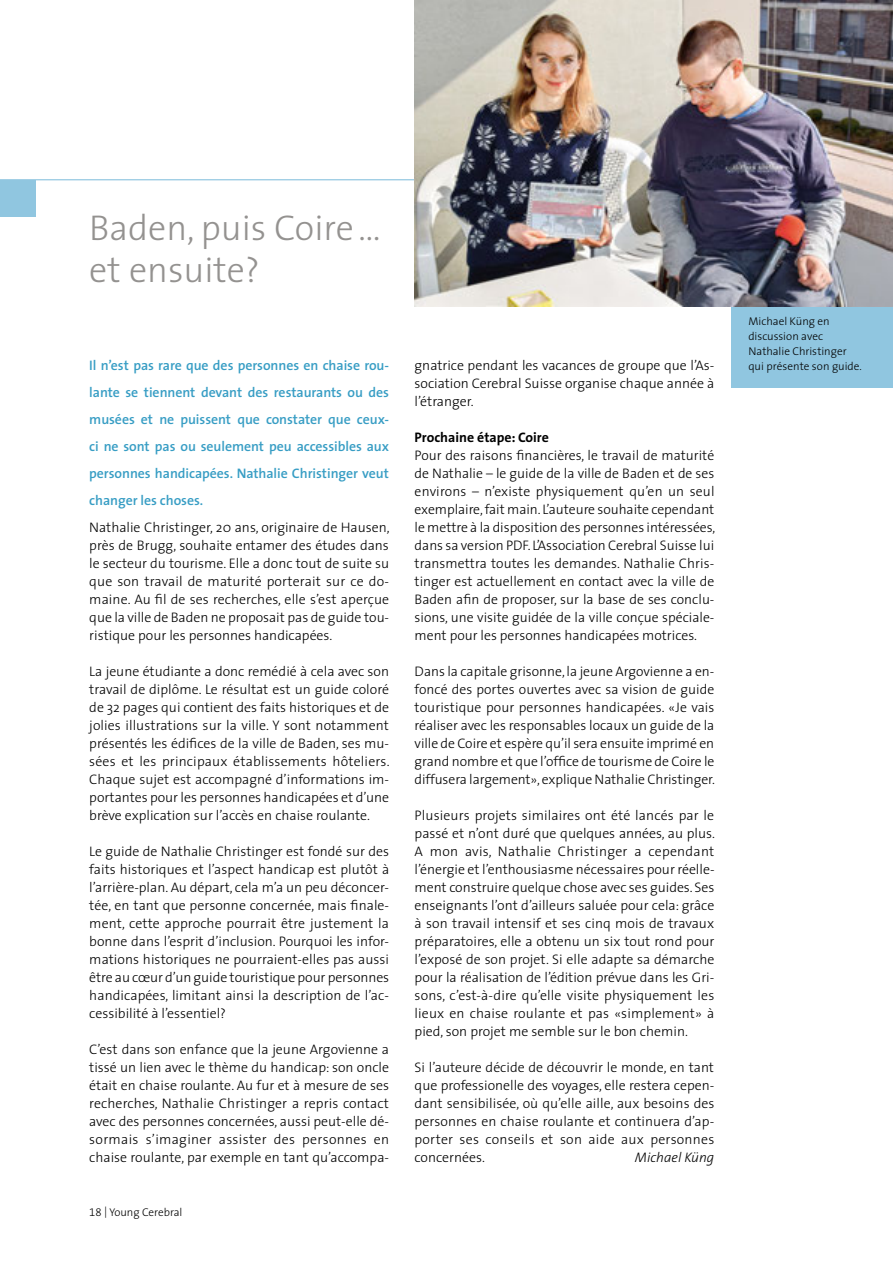
<style>
.page{position:relative;width:893px;height:1263px;background:#fff}
.page>*{position:absolute;margin:0;border:0;box-sizing:border-box;transform-origin:0 0}
.t1{font:300 36px/42px "The Sans";color:#949290}
.t2{font:300 13.8px/18px "The Sans";color:#000;text-align:justify}
.t3{font:600 13.8px/27px "The Sans";letter-spacing:-.005em;color:#379dc4;text-align:justify}
.t4{font:700 13.8px "The Sans";color:#000}
.t5{font:italic 300 13.8px "The Sans";color:#000}
.t6{font:300 11.25px/15px "The Sans";color:#000}
.s1{font-family:"The Sans Light Expert";font-weight:400}
</style>
<div class="page">
<hr style="left:0;top:179px;width:714px;height:1px;background:#90c6e0">
<div style="left:0;top:181px;width:36px;height:36px;background:#90c6e0"></div>
<div style="left:731px;top:307px;width:162px;height:81px;background:#90c6e0"></div>
<img style="left:415px;top:0;width:478px;height:307px">
<hr style="left:892px;top:811px;width:1px;height:36px;background:#90c6e0">
<hr style="left:892px;top:180px;width:1px;height:36px;background:#93c893">
<h1 class="t1" style="left:89px;top:206px;width:293px">Baden, puis Coire… et ensuite?</h1>
<p class="t3" style="left:89px;top:351px;width:301px">Il n’est pas rare que des personnes en chaise rou&shy;lante se tiennent devant des restaurants ou des musées et ne puissent que constater que ceux&shy;ci ne sont pas ou seulement peu accessibles aux personnes handicapées. Nathalie Christinger veut changer les choses.</p>
<p class="t2" style="left:89px;top:518px;width:302px">Nathalie Christinger, 20 ans, originaire de Hausen, près de Brugg, souhaite entamer des études dans le secteur du tourisme. Elle a donc tout de suite su que son travail de maturité porterait sur ce do&shy;maine. Au fil de ses recherches, elle s’est aperçue que la ville de Baden ne proposait pas de guide tou&shy;ristique pour les personnes handicapées.</p>
<p class="t2" style="left:89px;top:662px;width:302px">La jeune étudiante a donc remédié à cela avec son travail de diplôme. Le résultat est un guide coloré de 32 pages qui contient des faits historiques et de jolies illustrations sur la ville. Y sont notamment présentés les édifices de la ville de Baden, ses mu&shy;sées et les principaux établissements hôteliers.<br>Chaque sujet est accompagné d’informations im&shy;portantes pour les personnes handicapées et d’une brève explication sur l’accès en chaise roulante.</p>
<p class="t2" style="left:89px;top:842px;width:301px">Le guide de Nathalie Christinger est fondé sur des faits historiques et l’aspect handicap est plutôt à l’arrière-plan. Au départ, cela m’a un peu déconcer&shy;tée, en tant que personne concernée, mais finale&shy;ment, cette approche pourrait être justement la bonne dans l’esprit d’inclusion. Pourquoi les infor&shy;mations historiques ne pourraient-elles pas aussi être au cœur d’un guide touristique pour personnes handicapées, limitant ainsi la description de l’ac&shy;cessibilité à l’essentiel?</p>
<p class="t2" style="left:89px;top:1040px;width:301px">C’est dans son enfance que la jeune Argovienne a tissé un lien avec le thème du handicap: son oncle était en chaise roulante. Au fur et à mesure de ses recherches, Nathalie Christinger a repris contact avec des personnes concernées, aussi peut-elle dé&shy;sormais s’imaginer assister des personnes en chaise roulante, par exemple en tant qu’accompa-</p>
<p class="t6" style="left:89px;top:1204px;width:95px"><span class="s1">18</span> | Young Cerebral</p>
<p class="t2" style="left:415px;top:356px;width:301px">gnatrice pendant les vacances de groupe que l’As&shy;sociation Cerebral Suisse organise chaque année à l’étranger.</p>
<p class="t4" style="left:415px;top:425px;width:136px">Prochaine étape: Coire</p>
<p class="t2" style="left:415px;top:446px;width:302px">Pour des raisons financières, le travail de maturité de Nathalie – le guide de la ville de Baden et de ses environs – n’existe physiquement qu’en un seul exemplaire, fait main. L’auteure souhaite cependant le mettre à la disposition des personnes intéressées, dans sa version PDF. L’Association Cerebral Suisse lui transmettra toutes les demandes. Nathalie Chris&shy;tinger est actuellement en contact avec la ville de Baden afin de proposer, sur la base de ses conclu&shy;sions, une visite guidée de la ville conçue spéciale&shy;ment pour les personnes handicapées motrices.</p>
<p class="t2" style="left:415px;top:662px;width:302px">Dans la capitale grisonne, la jeune Argovienne a en&shy;foncé des portes ouvertes avec sa vision de guide touristique pour personnes handicapées. «Je vais réaliser avec les responsables locaux un guide de la ville de Coire et espère qu’il sera ensuite imprimé en grand nombre et que l’office de tourisme de Coire le diffusera largement», explique Nathalie Christinger.</p>
<p class="t2" style="left:415px;top:806px;width:302px">Plusieurs projets similaires ont été lancés par le passé et n’ont duré que quelques années, au plus.<br>A mon avis, Nathalie Christinger a cependant l’énergie et l’enthousiasme nécessaires pour réelle&shy;ment construire quelque chose avec ses guides. Ses enseignants l’ont d’ailleurs saluée pour cela: grâce à son travail intensif et ses cinq mois de travaux préparatoires, elle a obtenu un six tout rond pour l’exposé de son projet. Si elle adapte sa démarche pour la réalisation de l’édition prévue dans les Gri&shy;sons, c’est-à-dire qu’elle visite physiquement les lieux en chaise roulante et pas «simplement» à pied, son projet me semble sur le bon chemin.</p>
<p class="t2" style="left:415px;top:1058px;width:301px">Si l’auteure décide de découvrir le monde, en tant que professionelle des voyages, elle restera cepen&shy;dant sensibilisée, où qu’elle aille, aux besoins des personnes en chaise roulante et continuera d’ap&shy;porter ses conseils et son aide aux personnes concernées.</p>
<p class="t5" style="left:635px;top:1146px;width:81px">Michael Küng</p>
<p class="t6" style="left:748px;top:313px;width:115px">Michael Küng en discussion avec<br>Nathalie Christinger qui présente son guide.</p>
</div>
